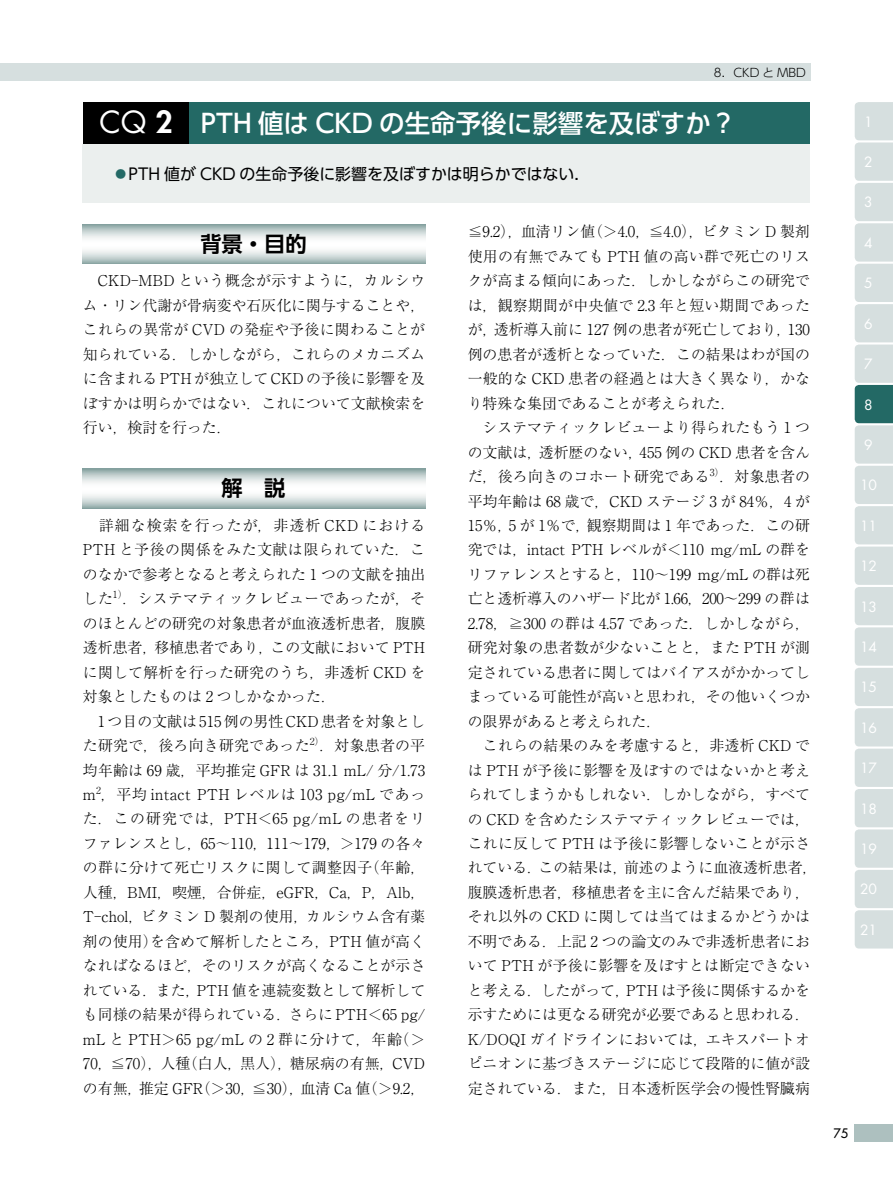
<style>
.page{position:relative;width:893px;height:1191px;background:#fff}
.page>*{position:absolute;margin:0;border:0;box-sizing:border-box;transform-origin:0 0}
.t1{font:500 25.5px "UD Shin Go Pro";color:#fff}
.t2{font:700 21.3px "UD Shin Go Pro De";color:#000}
.t3{font:15.9px "UD Shin Go Pro";color:#000}
.t4{font:300 14.85px/24.5px "Ryumin Pr 6";color:#000}
.t5{font:13.8px "Futura Std";color:#fff}
.t6{font:500 12.75px "Futura Std";color:#000}
.t7{font:300 11.7px "UD Shin Go Pro";color:#000}
.s1{font-family:"Futura Std";font-weight:400;font-size:29.7px}
.s2{font-family:"Futura Std";font-weight:800;font-size:29.7px}
.s3{color:#236965}
</style>
<div class="page">
<div style="left:83px;top:102px;width:106px;height:43px;background:#000"></div>
<div style="left:189px;top:102px;width:621px;height:43px;background:#236965"></div>
<div style="left:83px;top:145px;width:727px;height:58px;background:#ebefee"></div>
<svg style="left:83px;top:224px;width:342px;height:40px"></svg>
<svg style="left:83px;top:469px;width:342px;height:39px"></svg>
<div style="left:0;top:64px;width:810px;height:17px;background:#d6dfdf"></div>
<svg style="left:855px;top:102px;width:38px;height:846px;background:#d0dbdb"></svg>
<div style="left:855px;top:1124px;width:38px;height:17px;background:#adc0bf"></div>
<p class="t7" style="left:714px;top:63px;width:93px">8．CKD と MBD</p>
<h1 class="t1" style="left:99px;top:103px;width:639px"><span class="s1">CQ</span> <span class="s2">2</span> PTH 値は CKD の生命予後に影響を及ぼすか？</h1>
<p class="t3" style="left:113px;top:161px;width:479px"><span class="s3">⿟</span>PTH 値が CKD の生命予後に影響を及ぼすかは明らかではない．</p>
<h2 class="t2" style="left:200px;top:226px;width:108px">背景・目的</h2>
<p class="t4" style="left:83px;top:268px;width:344px;text-align:justify">　CKD—MBD という概念が示すように，カルシウム・リン代謝が骨病変や石灰化に関与することや，これらの異常が CVD の発症や予後に関わることが知られている．しかしながら，これらのメカニズムに含まれる PTH が独立して CKD の予後に影響を及ぼすかは明らかではない．これについて文献検索を行い，検討を行った．</p>
<h2 class="t2" style="left:222px;top:471px;width:65px">解　説</h2>
<p class="t4" style="left:83px;top:512px;width:344px">　詳細な検索を行ったが，非透析 CKD における<br>PTH と予後の関係をみた文献は限られていた．このなかで参考となると考えられた 1 つの文献を抽出した<sup>1）</sup>．システマティックレビューであったが，そのほとんどの研究の対象患者が血液透析患者，腹膜透析患者，移植患者であり，この文献において PTHに関して解析を行った研究のうち，非透析 CKD を対象としたものは 2 つしかなかった．<br>　1 つ目の文献は 515 例の男性 CKD 患者を対象とした研究で，後ろ向き研究であった<sup>2）</sup>．対象患者の平均年齢は 69 歳，平均推定 GFR は 31.1 mL／分／1.73 m<sup>2</sup>，平均 intact PTH レベルは 103 pg／mL であった．この研究では，PTH＜65 pg／mL の患者をリファレンスとし，65～110，111～179，＞179 の各々の群に分けて死亡リスクに関して調整因子（年齢，人種，BMI，喫煙，合併症，eGFR，Ca，P，Alb，<br>T—chol，ビタミン D 製剤の使用，カルシウム含有薬剤の使用）を含めて解析したところ，PTH 値が高くなればなるほど，そのリスクが高くなることが示されている．また，PTH 値を連続変数として解析しても同様の結果が得られている．さらに PTH＜65 pg／mL と PTH＞65 pg／mL の 2 群に分けて，年齢（＞<br>70，≦70），人種（白人，黒人），糖尿病の有無，CVDの有無，推定 GFR（＞30，≦30），血清 Ca 値（＞9.2，</p>
<p class="t4" style="left:468px;top:219px;width:351px">≦9.2），血清リン値（＞4.0，≦4.0），ビタミン D 製剤使用の有無でみても PTH 値の高い群で死亡のリスクが高まる傾向にあった．しかしながらこの研究では，観察期間が中央値で 2.3 年と短い期間であったが，透析導入前に 127 例の患者が死亡しており，130例の患者が透析となっていた．この結果はわが国の一般的な CKD 患者の経過とは大きく異なり，かなり特殊な集団であることが考えられた．<br>　システマティックレビューより得られたもう１つの文献は，透析歴のない，455 例の CKD 患者を含んだ，後ろ向きのコホート研究である<sup>3）</sup>．対象患者の平均年齢は 68 歳で，CKD ステージ 3 が 84％，4 が<br>15％，5 が 1％で，観察期間は 1 年であった．この研究では，intact PTH レベルが＜110 mg／mL の群をリファレンスとすると，110～199 mg／mL の群は死亡と透析導入のハザード比が 1.66，200～299 の群は<br>2.78，≧300 の群は 4.57 であった．しかしながら，研究対象の患者数が少ないことと，また PTH が測定されている患者に関してはバイアスがかかってしまっている可能性が高いと思われ，その他いくつかの限界があると考えられた．<br>　これらの結果のみを考慮すると，非透析 CKD では PTH が予後に影響を及ぼすのではないかと考えられてしまうかもしれない．しかしながら，すべての CKD を含めたシステマティックレビューでは，これに反して PTH は予後に影響しないことが示されている．この結果は，前述のように血液透析患者，腹膜透析患者，移植患者を主に含んだ結果であり，それ以外の CKD に関しては当てはまるかどうかは不明である．上記 2 つの論文のみで非透析患者において PTH が予後に影響を及ぼすとは断定できないと考える．したがって，PTH は予後に関係するかを示すためには更なる研究が必要であると思われる．<br>K／DOQI ガイドラインにおいては，エキスパートオピニオンに基づきステージに応じて段階的に値が設定されている．また，日本透析医学会の慢性腎臓病</p>
<p class="t5" style="left:864px;top:113px;width:10px">1</p>
<p class="t5" style="left:864px;top:153px;width:10px">2</p>
<p class="t5" style="left:864px;top:194px;width:10px">3</p>
<p class="t5" style="left:864px;top:234px;width:10px">4</p>
<p class="t5" style="left:864px;top:274px;width:10px">5</p>
<p class="t5" style="left:864px;top:315px;width:10px">6</p>
<p class="t5" style="left:864px;top:355px;width:10px">7</p>
<p class="t5" style="left:864px;top:395px;width:10px">8</p>
<p class="t5" style="left:864px;top:436px;width:10px">9</p>
<p class="t5" style="left:860px;top:476px;width:19px">10</p>
<p class="t5" style="left:860px;top:517px;width:19px">11</p>
<p class="t5" style="left:860px;top:557px;width:19px">12</p>
<p class="t5" style="left:860px;top:597px;width:19px">13</p>
<p class="t5" style="left:860px;top:638px;width:19px">14</p>
<p class="t5" style="left:860px;top:678px;width:19px">15</p>
<p class="t5" style="left:860px;top:719px;width:19px">16</p>
<p class="t5" style="left:860px;top:759px;width:19px">17</p>
<p class="t5" style="left:860px;top:799px;width:19px">18</p>
<p class="t5" style="left:860px;top:840px;width:19px">19</p>
<p class="t5" style="left:860px;top:880px;width:19px">20</p>
<p class="t5" style="left:860px;top:921px;width:19px">21</p>
<p class="t6" style="left:834px;top:1125px;width:16px">75</p>
</div>
